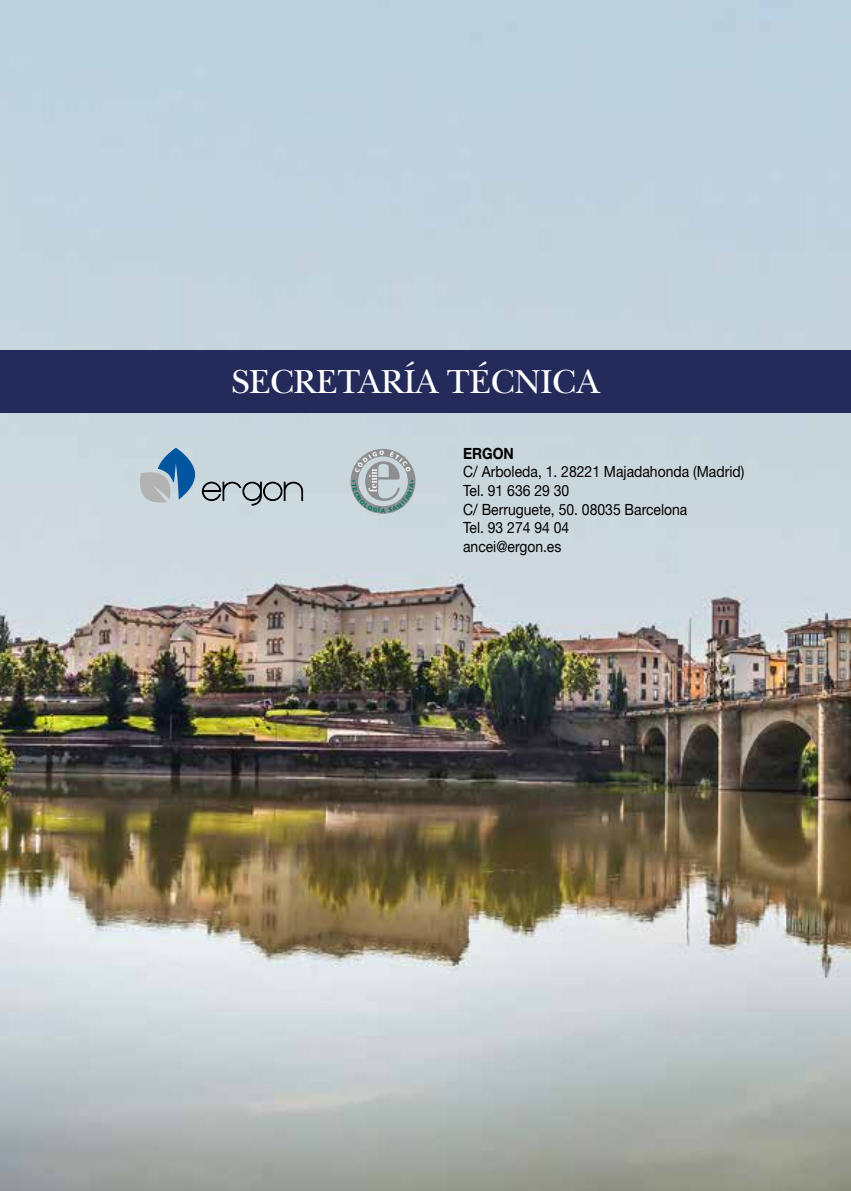
<style>
.page{position:relative;width:851px;height:1191px;background:#fff}
.page>*{position:absolute;margin:0;border:0;box-sizing:border-box;transform-origin:0 0}
.t1{font:34.8px "New Baskerville Std";letter-spacing:-.01em;color:#fff}
.t2{font:15.4px/18.6px "Helvetica Neue LT Std";color:#000;scale:.9 1}
.t3{font:700 15.4px "Helvetica Neue LT Std";color:#000;scale:.9 1}
.t4{font:900 6.2px "Frutiger LT Std";color:#027a61}
</style>
<div class="page">
<img style="left:0;top:0;width:850px;height:1191px">
<div style="left:0;top:350px;width:850px;height:63px;background:#242b5a"></div>
<svg style="left:136px;top:448px;width:59px;height:55px;background:#8ba9c2"></svg>
<svg style="left:201px;top:481px;width:102px;height:25px;background:#9faaae"></svg>
<div style="left:350px;top:449px;width:65px;height:65px;border:8px solid #8c8e8f;border-radius:50%"></div>
<svg style="left:352px;top:451px;width:62px;height:61px;background:#acb3b7"></svg>
<h1 class="t1" style="left:231px;top:362px;width:370px">SECRETARÍA TÉCNICA</h1>
<p class="t4" style="left:380px;top:507px;width:6px">A</p>
<p class="t3" style="left:463px;top:444px;width:58px">ERGON</p>
<p class="t2" style="left:463px;top:462px;width:314px">C/ Arboleda, 1. 28221 Majadahonda (Madrid)<br>Tel. 91 636 29 30<br>C/ Berruguete, 50. 08035 Barcelona<br>Tel. 93 274 94 04<br>ancei@ergon.es</p>
</div>
